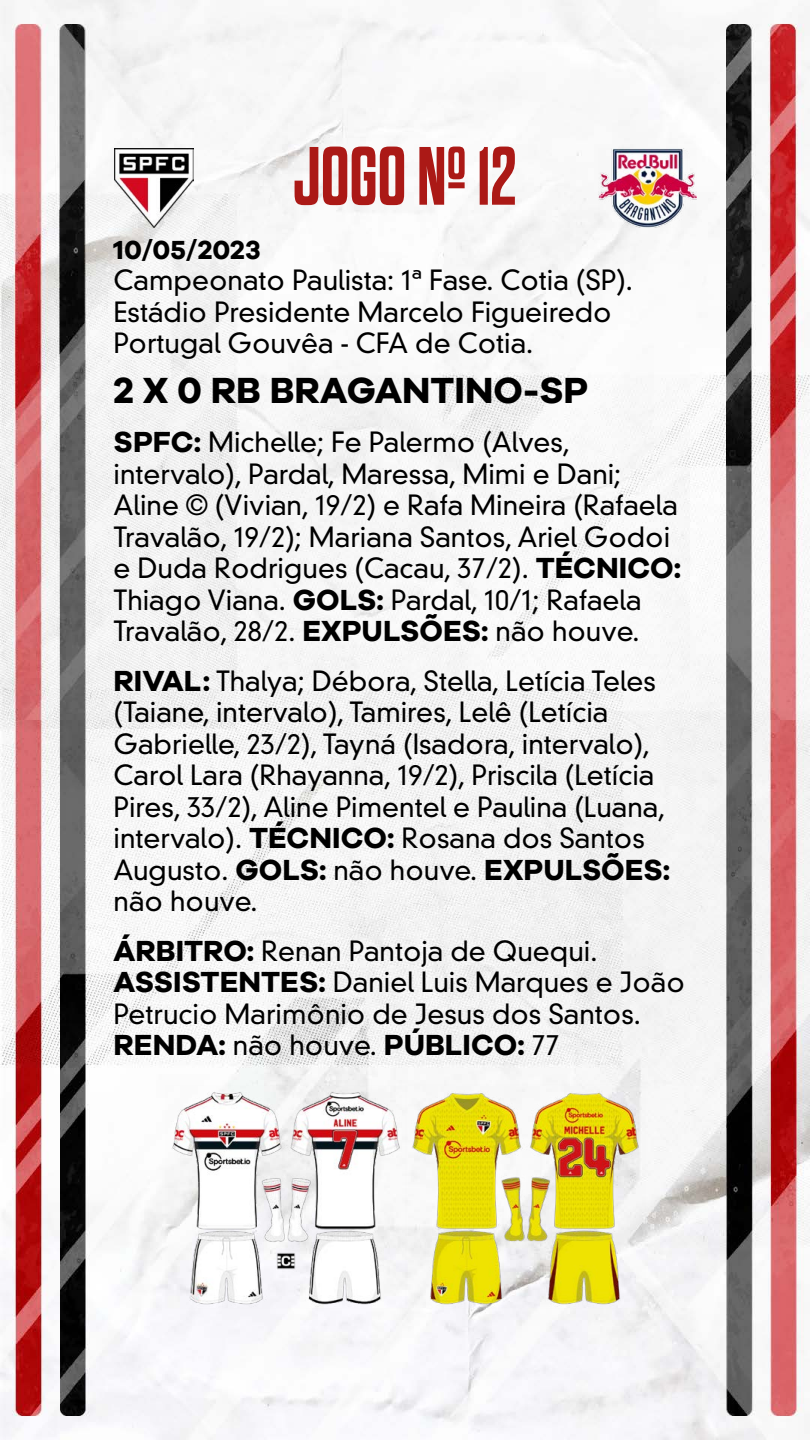
<style>
.page{position:relative;width:810px;height:1440px;background:#fff}
.page>*{position:absolute;margin:0;border:0;box-sizing:border-box;transform-origin:0 0}
.t1{font:700 82.5px "Dharma Gothic E";color:#ab1916;scale:.94 1}
.t2{font:700 37.5px "Galano Grotesque";color:#000}
.t3{font:700 30px "Galano Grotesque";color:#000}
.t4{font:300 27px/31.5px "DIN Neuzeit Grotesk Std";color:#000}
.t5{font:700 27px "Galano Grotesque";color:#000}
.s1{font-family:"Galano Grotesque";font-weight:700;font-size:30px}
.s2{font-family:"DIN Neuzeit Grotesk Std";font-weight:300;font-size:27px}
</style>
<div class="page">
<img style="left:0;top:0;width:810px;height:1440px">
<img style="left:114px;top:148px;width:79px;height:80px">
<img style="left:599px;top:148px;width:97px;height:80px">
<img style="left:166px;top:1085px;width:480px;height:224px">
<h1 class="t1" style="left:294px;top:134px;width:238px">JOGO Nº 12</h1>
<p class="t5" style="left:114px;top:233px;width:149px">10/05/2023</p>
<p class="t4" style="left:114px;top:265px;width:521px">Campeonato Paulista: 1ª Fase. Cotia (SP).<br>Estádio Presidente Marcelo Figueiredo<br>Portugal Gouvêa - CFA de Cotia.</p>
<h2 class="t2" style="left:114px;top:367px;width:476px">2 X 0 RB BRAGANTINO-SP</h2>
<p class="t4" style="left:114px;top:427px;width:569px"><span class="s1">SPFC:</span> Michelle; Fe Palermo (Alves, intervalo), Pardal, Maressa, Mimi e Dani; Aline © (Vivian, 19/2) e Rafa Mineira (Rafaela Travalão, 19/2); Mariana Santos, Ariel Godoi e Duda Rodrigues (Cacau, 37/2). <span class="s1">TÉCNICO:<br></span>Thiago Viana. <span class="s1">GOLS:</span> Pardal, 10/1; Rafaela Travalão, 28/2. <span class="s1">EXPULSÕES:</span> não houve.</p>
<p class="t4" style="left:114px;top:665px;width:558px"><span class="s1">RIVAL:</span> Thalya; Débora, Stella, Letícia Teles (Taiane, intervalo), Tamires, Lelê (Letícia Gabrielle, 23/2), Tayná (Isadora, intervalo), Carol Lara (Rhayanna, 19/2), Priscila (Letícia Pires, 33/2), Aline Pimentel e Paulina (Luana, intervalo). <span class="s1">TÉCNICO:</span> Rosana dos Santos Augusto. <span class="s1">GOLS:</span> não houve. <span class="s1">EXPULSÕES: </span>não houve.</p>
<p class="t4" style="left:114px;top:935px;width:573px"><span class="s1">ÁRBITRO:</span> Renan Pantoja de Quequi.<br><span class="s1">ASSISTENTES:</span> Daniel Luis Marques e João<br>Petrucio Marimônio de Jesus dos Santos.</p>
<p class="t3" style="left:114px;top:1027px;width:448px">RENDA: <span class="s2">não houve.</span> PÚBLICO: <span class="s2">77</span></p>
</div>
